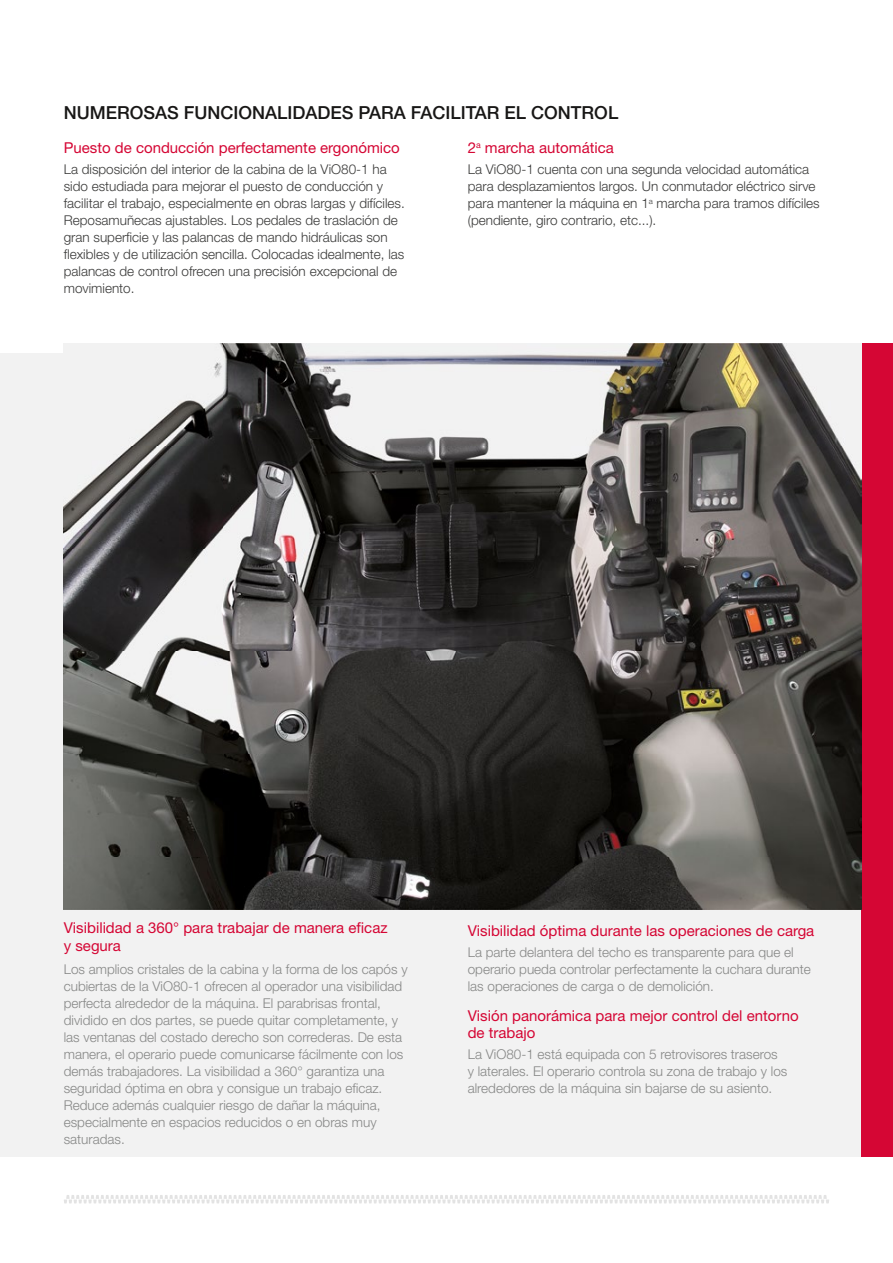
<style>
.page{position:relative;width:893px;height:1263px;background:#fff}
.page>*{position:absolute;margin:0;border:0;box-sizing:border-box;transform-origin:0 0}
.t1{font:500 18px "Helvetica Neue LT Std";color:#181716}
.t2{font:15px/18px "Helvetica Neue LT Std";color:#d50634}
.t3{font:300 13.5px/17px "Helvetica Neue LT Std";color:#868786}
.t4{font:300 13.5px/17px "Helvetica Neue LT Std";color:#3a3a39}
</style>
<div class="page">
<svg style="left:64px;top:1195px;width:765px;height:8px"></svg>
<div style="left:0;top:909px;width:861px;height:248px;background:#f2f2f2"></div>
<div style="left:861px;top:344px;width:32px;height:813px;background:#d50634"></div>
<div style="left:0;top:353px;width:64px;height:565px;background:#f2f2f2"></div>
<img style="left:64px;top:344px;width:797px;height:565px">
<h1 class="t1" style="left:64px;top:102px;width:556px">NUMEROSAS FUNCIONALIDADES PARA FACILITAR EL CONTROL</h1>
<p class="t2" style="left:64px;top:139px;width:338px">Puesto de conducción perfectamente ergonómico</p>
<p class="t4" style="left:64px;top:161px;width:343px">La disposición del interior de la cabina de la ViO80-1 ha sido estudiada para mejorar el puesto de conducción y facilitar el trabajo, especialmente en obras largas y difíciles.<br>Reposamuñecas ajustables. Los pedales de traslación de gran superficie y las palancas de mando hidráulicas son flexibles y de utilización sencilla. Colocadas idealmente, las palancas de control ofrecen una precisión excepcional de movimiento.</p>
<p class="t2" style="left:468px;top:139px;width:148px">2<sup>a</sup> marcha automática</p>
<p class="t4" style="left:468px;top:161px;width:353px">La ViO80-1 cuenta con una segunda velocidad automática para desplazamientos largos. Un conmutador eléctrico sirve para mantener la máquina en 1<sup>a</sup> marcha para tramos difíciles (pendiente, giro contrario, etc...).</p>
<p class="t2" style="left:64px;top:918px;width:325px">Visibilidad a 360° para trabajar de manera eficaz y segura</p>
<p class="t3" style="left:64px;top:960px;width:345px">Los amplios cristales de la cabina y la forma de los capós y cubiertas de la ViO80-1 ofrecen al operador una visibilidad perfecta alrededor de la máquina. El parabrisas frontal, dividido en dos partes, se puede quitar completamente, y las ventanas del costado derecho son correderas. De esta manera, el operario puede comunicarse fácilmente con los demás trabajadores. La visibilidad a 360° garantiza una seguridad óptima en obra y consigue un trabajo eficaz.<br>Reduce además cualquier riesgo de dañar la máquina, especialmente en espacios reducidos o en obras muy saturadas.</p>
<p class="t2" style="left:468px;top:921px;width:348px">Visibilidad óptima durante las operaciones de carga</p>
<p class="t3" style="left:468px;top:943px;width:344px">La parte delantera del techo es transparente para que el operario pueda controlar perfectamente la cuchara durante las operaciones de carga o de demolición.</p>
<p class="t2" style="left:468px;top:1006px;width:332px;line-height:17px">Visión panorámica para mejor control del entorno de trabajo</p>
<p class="t3" style="left:468px;top:1045px;width:321px">La ViO80-1 está equipada con 5 retrovisores traseros<br>y laterales. El operario controla su zona de trabajo y los alrededores de la máquina sin bajarse de su asiento.</p>
</div>
